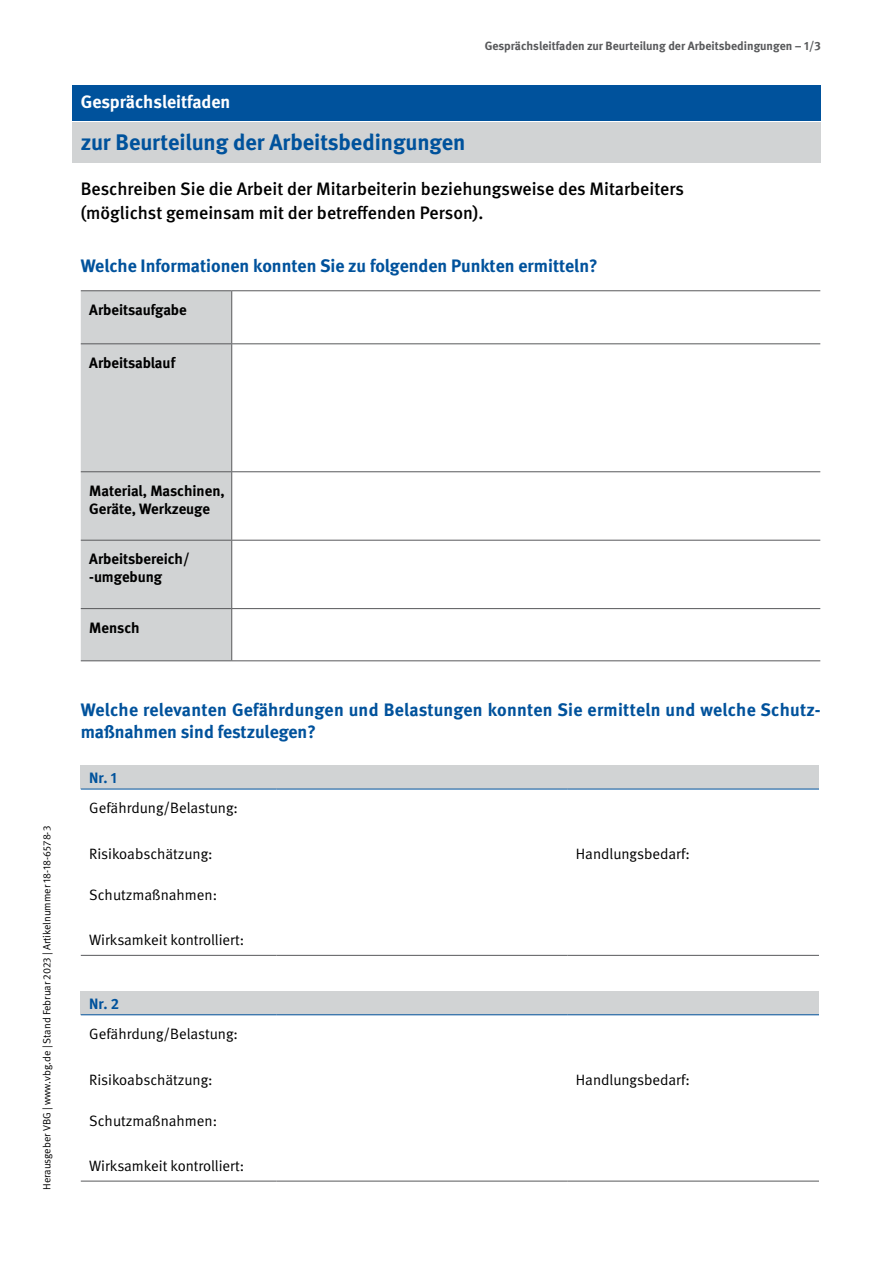
<style>
.page{position:relative;width:893px;height:1263px;background:#fff}
.page>*{position:absolute;margin:0;border:0;box-sizing:border-box;transform-origin:0 0}
._01_Überschriften_Headline{font:700 22.5px "DGUV Meta";color:#00529c}
._02_Fließtext_12pt_Anleser{font:700 18px/22.5px "DGUV Meta";color:#00529c}
._02_Fließtext_12pt_Anleser-2{font:500 18px/24px "DGUV Meta";color:#000}
._01_Überschriften_Organisationshilfe{font:700 18px "DGUV Meta";color:#fff}
._02_Fließtext_Fließtext{font:15px "DGUV Meta";color:#000}
._02_Fließtext_Fließtext-2{font:700 15px/18px "DGUV Meta";color:#000}
._02_Fließtext_Fließtext-3{font:700 15px "DGUV Meta";color:#00529c}
.t1{font:700 12px "DGUV Meta";color:#58595b}
._02_Fließtext_Seitenzahlen{font:10.5px "DGUV Meta";color:#000}
</style>
<div class="page">
<div style="left:72px;top:86px;width:749px;height:35px;background:#00529c"></div>
<div style="left:72px;top:122px;width:749px;height:41px;background:#d1d3d4"></div>
<div style="left:81px;top:291px;width:150px;height:369px;background:#d1d3d4"></div>
<hr style="left:81px;top:290px;width:151px;height:1px;background:#58595b">
<hr style="left:232px;top:290px;width:588px;height:1px;background:#58595b">
<hr style="left:231px;top:291px;width:1px;height:52px;background:#58595b">
<hr style="left:81px;top:343px;width:151px;height:1px;background:#58595b">
<hr style="left:232px;top:343px;width:588px;height:1px;background:#58595b">
<hr style="left:231px;top:344px;width:1px;height:127px;background:#58595b">
<hr style="left:81px;top:471px;width:151px;height:1px;background:#58595b">
<hr style="left:232px;top:471px;width:588px;height:1px;background:#58595b">
<hr style="left:231px;top:472px;width:1px;height:68px;background:#58595b">
<hr style="left:81px;top:540px;width:151px;height:1px;background:#58595b">
<hr style="left:232px;top:540px;width:588px;height:1px;background:#58595b">
<hr style="left:231px;top:540px;width:1px;height:68px;background:#58595b">
<hr style="left:81px;top:608px;width:151px;height:1px;background:#58595b">
<hr style="left:232px;top:608px;width:588px;height:1px;background:#58595b">
<hr style="left:231px;top:609px;width:1px;height:51px;background:#58595b">
<hr style="left:81px;top:660px;width:151px;height:1px;background:#58595b">
<hr style="left:232px;top:660px;width:588px;height:1px;background:#58595b">
<div style="left:81px;top:766px;width:738px;height:23px;background:#d1d3d4"></div>
<hr style="left:81px;top:789px;width:195px;height:1px;background:#00529c">
<hr style="left:276px;top:789px;width:291px;height:1px;background:#00529c">
<hr style="left:567px;top:789px;width:252px;height:1px;background:#00529c">
<hr style="left:81px;top:955px;width:195px;height:1px;background:#58595b">
<hr style="left:276px;top:955px;width:291px;height:1px;background:#58595b">
<hr style="left:567px;top:955px;width:252px;height:1px;background:#58595b">
<div style="left:81px;top:991px;width:738px;height:24px;background:#d1d3d4"></div>
<hr style="left:81px;top:1014px;width:195px;height:1px;background:#00529c">
<hr style="left:276px;top:1014px;width:291px;height:1px;background:#00529c">
<hr style="left:567px;top:1014px;width:252px;height:1px;background:#00529c">
<hr style="left:81px;top:1181px;width:195px;height:1px;background:#58595b">
<hr style="left:276px;top:1181px;width:291px;height:1px;background:#58595b">
<hr style="left:567px;top:1181px;width:252px;height:1px;background:#58595b">
<p class="t1" style="left:485px;top:39px;width:337px">Gesprächsleitfaden zur Beurteilung der Arbeitsbedingungen – 1/3</p>
<p class="_01_Überschriften_Organisationshilfe" style="left:81px;top:91px;width:151px">Gesprächsleitfaden</p>
<p class="_01_Überschriften_Headline" style="left:81px;top:129px;width:386px">zur Beurteilung der Arbeitsbedingungen</p>
<p class="_02_Fließtext_12pt_Anleser-2" style="left:81px;top:177px;width:605px">Beschreiben Sie die Arbeit der Mitarbeiterin beziehungsweise des Mitarbeiters (möglichst gemeinsam mit der betreffenden Person).</p>
<p class="_02_Fließtext_12pt_Anleser" style="left:81px;top:255px;width:518px">Welche Informationen konnten Sie zu folgenden Punkten ermitteln?</p>
<p class="_02_Fließtext_Fließtext-2" style="left:89px;top:301px;width:99px">Arbeitsaufgabe</p>
<p class="_02_Fließtext_Fließtext-2" style="left:89px;top:354px;width:87px">Arbeitsablauf</p>
<p class="_02_Fließtext_Seitenzahlen" style="left:41px;top:1190px;width:366px;rotate:-90deg">Herausgeber VBG | www.vbg.de | Stand Februar 2023 | Artikelnummer 18-18-6578-3</p>
<p class="_02_Fließtext_Fließtext-2" style="left:89px;top:482px;width:137px">Material, Maschinen,<br>Geräte, Werkzeuge</p>
<p class="_02_Fließtext_Fließtext-2" style="left:89px;top:550px;width:102px">Arbeitsbereich/ -umgebung</p>
<p class="_02_Fließtext_Fließtext-2" style="left:89px;top:619px;width:52px">Mensch</p>
<p class="_02_Fließtext_12pt_Anleser" style="left:81px;top:699px;width:741px">Welche relevanten Gefährdungen und Belastungen konnten Sie ermitteln und welche Schutz&shy;maßnahmen sind festzulegen?</p>
<p class="_02_Fließtext_Fließtext-3" style="left:89px;top:769px;width:29px">Nr. 1</p>
<p class="_02_Fließtext_Fließtext" style="left:89px;top:799px;width:150px">Gefährdung/Belastung:</p>
<p class="_02_Fließtext_Fließtext" style="left:89px;top:845px;width:125px">Risikoabschätzung:</p>
<p class="_02_Fließtext_Fließtext" style="left:576px;top:845px;width:116px">Handlungsbedarf:</p>
<p class="_02_Fließtext_Fließtext" style="left:89px;top:886px;width:129px">Schutzmaßnahmen:</p>
<p class="_02_Fließtext_Fließtext" style="left:89px;top:931px;width:157px">Wirksamkeit kontrolliert:</p>
<p class="_02_Fließtext_Fließtext-3" style="left:89px;top:995px;width:31px">Nr. 2</p>
<p class="_02_Fließtext_Fließtext" style="left:89px;top:1025px;width:150px">Gefährdung/Belastung:</p>
<p class="_02_Fließtext_Fließtext" style="left:89px;top:1071px;width:125px">Risikoabschätzung:</p>
<p class="_02_Fließtext_Fließtext" style="left:576px;top:1071px;width:116px">Handlungsbedarf:</p>
<p class="_02_Fließtext_Fließtext" style="left:89px;top:1112px;width:129px">Schutzmaßnahmen:</p>
<p class="_02_Fließtext_Fließtext" style="left:89px;top:1157px;width:157px">Wirksamkeit kontrolliert:</p>
</div>
